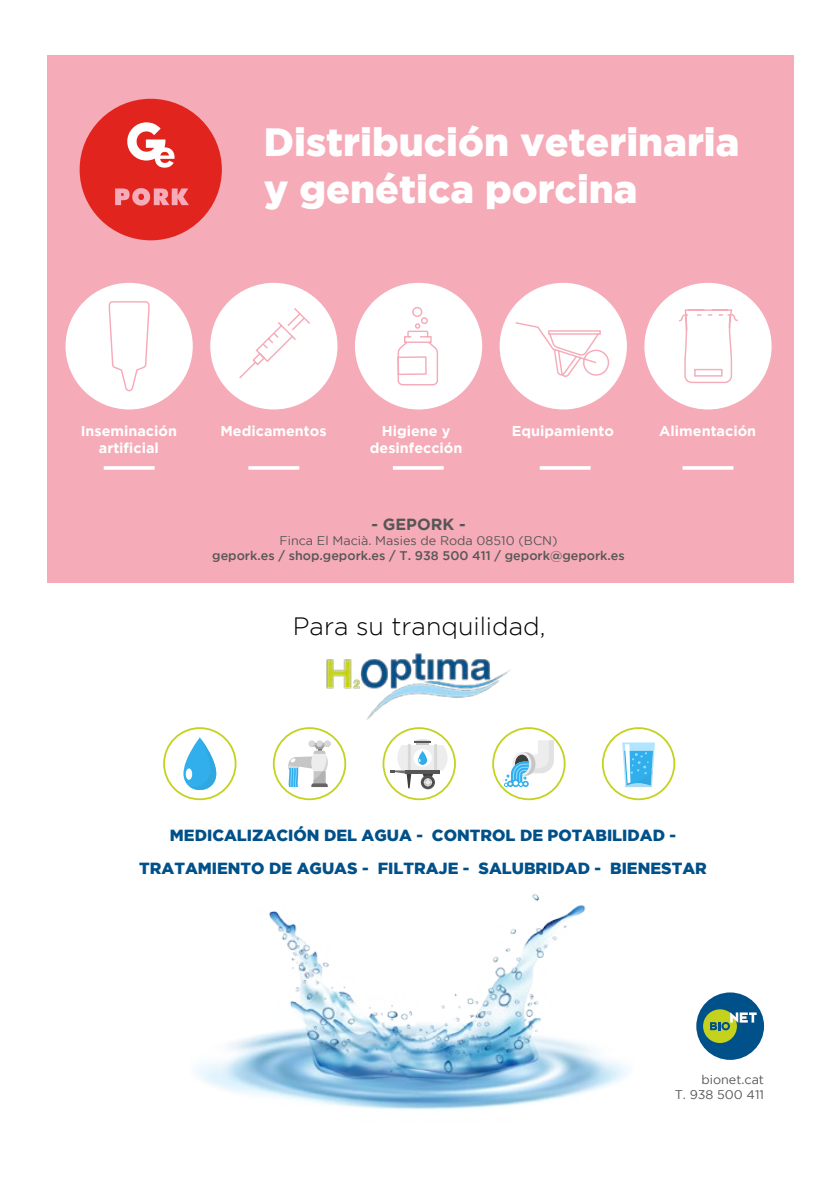
<style>
.page{position:relative;width:840px;height:1191px;background:#fff}
.page>*{position:absolute;margin:0;border:0;box-sizing:border-box;transform-origin:0 0}
.t1{font:900 39.4px/47.2px "Gotham";color:#fff}
.t2{font:300 25px "Gotham";color:#000}
.t3{font:900 16px/32.2px "Gotham";color:#005089;text-align:center}
.t4{font:700 16px "Gotham";color:#575656}
.t5{font:700 14.2px/17.2px "Gotham";color:#fff;text-align:center}
.t6{font:500 12.6px/15px "Gotham";color:#575656;text-align:center}
.t7{font:12.6px/15px "Gotham";color:#575656;text-align:right}
.s1{font-weight:400}
</style>
<div class="page">
<img style="left:182px;top:755px;width:473px;height:355px">
<div style="left:47px;top:55px;width:745px;height:540px;background:#f5abb8"></div>
<div style="left:80px;top:99px;width:142px;height:141px;background:#e1241d;border-radius:50%"></div>
<svg style="left:115px;top:188px;width:74px;height:18px"></svg>
<svg style="left:127px;top:122px;width:47px;height:46px"></svg>
<div style="left:47px;top:584px;width:745px;height:23px;background:#fff"></div>
<div style="left:696px;top:992px;width:67px;height:68px;background:#005089;border-radius:50%"></div>
<div style="left:702px;top:1009px;width:34px;height:34px;background:#c4d21e;border-radius:50%"></div>
<svg style="left:709px;top:1012px;width:47px;height:18px"></svg>
<img style="left:326px;top:653px;width:185px;height:67px">
<svg style="left:183px;top:737px;width:33px;height:53px"></svg>
<svg style="left:189px;top:739px;width:27px;height:51px"></svg>
<div style="left:186px;top:768px;width:6px;height:12px;background:#fff;border-radius:50%"></div>
<div style="left:163px;top:727px;width:73px;height:73px;border:2px solid #c4d21e;border-radius:50%"></div>
<div style="left:273px;top:727px;width:73px;height:73px;border:2px solid #c4d21e;border-radius:50%"></div>
<div style="left:382px;top:727px;width:73px;height:73px;border:2px solid #c4d21e;border-radius:50%"></div>
<div style="left:492px;top:727px;width:73px;height:73px;border:2px solid #c4d21e;border-radius:50%"></div>
<div style="left:601px;top:727px;width:73px;height:73px;border:2px solid #c4d21e;border-radius:50%"></div>
<svg style="left:288px;top:740px;width:42px;height:47px"></svg>
<svg style="left:389px;top:739px;width:59px;height:49px"></svg>
<svg style="left:503px;top:740px;width:50px;height:47px"></svg>
<svg style="left:622px;top:742px;width:32px;height:45px"></svg>
<div style="left:65px;top:283px;width:128px;height:126px;background:#fff;border-radius:50%"></div>
<div style="left:210px;top:283px;width:127px;height:126px;background:#fff;border-radius:50%"></div>
<div style="left:355px;top:283px;width:127px;height:126px;background:#fff;border-radius:50%"></div>
<div style="left:499px;top:283px;width:127px;height:126px;background:#fff;border-radius:50%"></div>
<div style="left:644px;top:283px;width:127px;height:126px;background:#fff;border-radius:50%"></div>
<svg style="left:108px;top:300px;width:631px;height:110px"></svg>
<svg style="left:248px;top:466px;width:51px;height:4px"></svg>
<svg style="left:392px;top:466px;width:51px;height:4px"></svg>
<svg style="left:539px;top:466px;width:51px;height:4px"></svg>
<svg style="left:682px;top:466px;width:51px;height:4px"></svg>
<svg style="left:104px;top:466px;width:50px;height:4px"></svg>
<p class="t1" style="left:264px;top:117px;width:476px">Distribución veterinaria y genética porcina</p>
<p class="t5" style="left:81px;top:422px;width:98px">Inseminación artificial</p>
<p class="t5" style="left:220px;top:422px;width:107px">Medicamentos</p>
<p class="t5" style="left:369px;top:422px;width:94px">Higiene y desinfección</p>
<p class="t5" style="left:511px;top:422px;width:103px">Equipamiento</p>
<p class="t5" style="left:659px;top:422px;width:98px">Alimentación</p>
<p class="t4" style="left:371px;top:514px;width:96px">- GEPORK -</p>
<p class="t6" style="left:212px;top:532px;width:414px"><span class="s1">Finca El Macià. Masies de Roda 08510 (BCN)<br></span>gepork.es / shop.gepork.es / T. 938 500 411 / gepork@gepork.es</p>
<p class="t2" style="left:292px;top:612px;width:254px">Para su tranquilidad,</p>
<p class="t3" style="left:139px;top:819px;width:569px">MEDICALIZACIÓN DEL AGUA - CONTROL DE POTABILIDAD -<br>TRATAMIENTO DE AGUAS - FILTRAJE - SALUBRIDAD - BIENESTAR</p>
<p class="t7" style="left:674px;top:1072px;width:91px">bionet.cat<br>T. 938 500 411</p>
</div>
